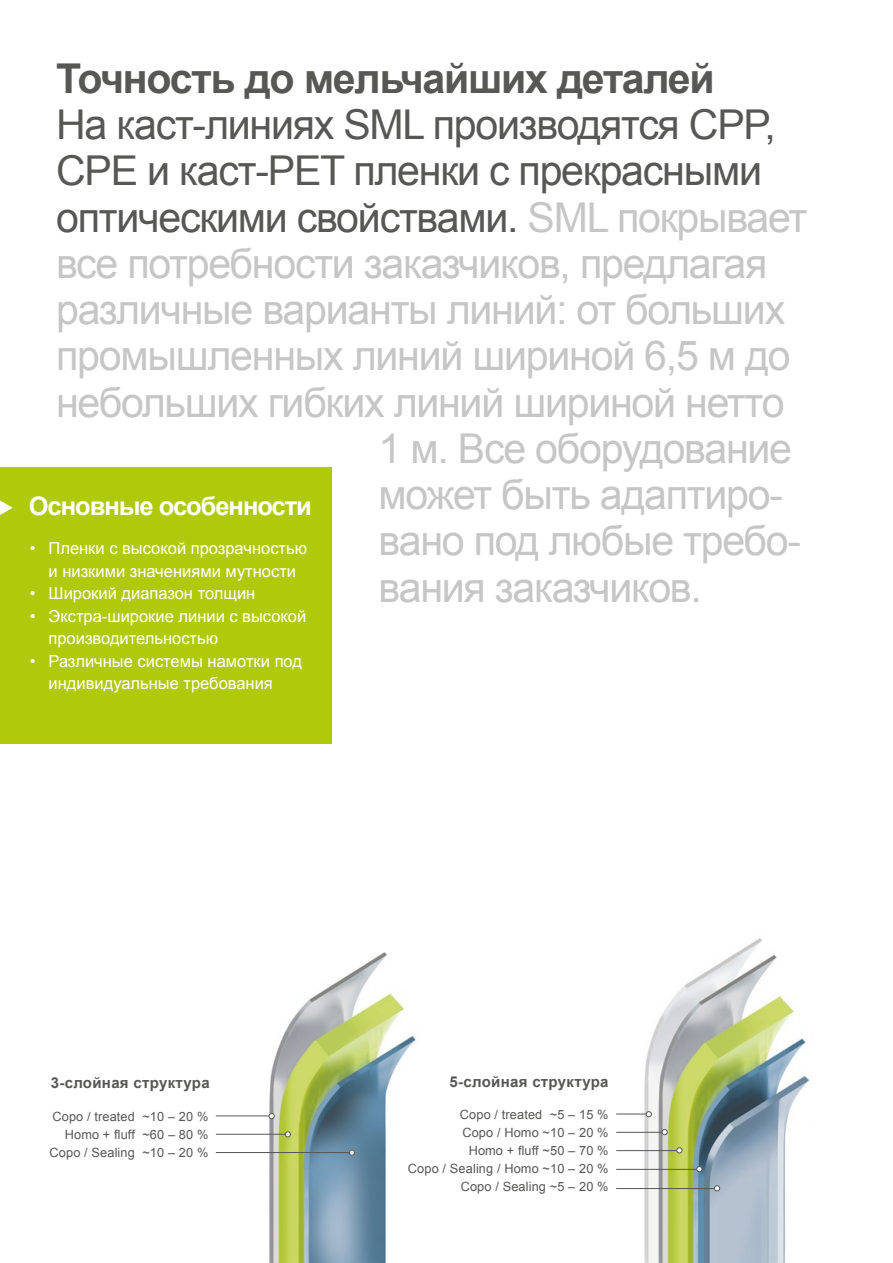
<style>
.page{position:relative;width:893px;height:1263px;background:#fff}
.page>*{position:absolute;margin:0;border:0;box-sizing:border-box;transform-origin:0 0}
.t1{font:41.1px "Arial";letter-spacing:-.03em;color:#c6c6c6}
.t2{font:41.1px "Arial";letter-spacing:-.03em;color:#575756}
.t3{font:700 41.1px "Arial";letter-spacing:-.03em;color:#575756}
.t4{font:700 25.5px "Arial";letter-spacing:-.04em;color:#fff}
.t5{font:16.5px/22.5px "Arial";color:#fff}
.t6{font:700 15px "Arial";letter-spacing:.02em;color:#575756}
.t7{font:12.75px/18px "Arial";letter-spacing:.01em;color:#575756;text-align:right}
.s1{color:#c6c6c6}
</style>
<div class="page">
<img style="left:249px;top:952px;width:167px;height:311px">
<hr style="left:216px;top:1116px;width:53px;height:1px;background:#575756">
<hr style="left:216px;top:1134px;width:72px;height:1px;background:#575756">
<hr style="left:216px;top:1152px;width:133px;height:1px;background:#575756">
<svg style="left:269px;top:1113px;width:5px;height:6px"></svg>
<svg style="left:285px;top:1131px;width:6px;height:6px"></svg>
<svg style="left:349px;top:1150px;width:6px;height:5px"></svg>
<img style="left:641px;top:938px;width:169px;height:325px">
<hr style="left:616px;top:1114px;width:36px;height:1px;background:#575756">
<hr style="left:616px;top:1132px;width:49px;height:1px;background:#575756">
<hr style="left:616px;top:1150px;width:64px;height:1px;background:#575756">
<svg style="left:646px;top:1111px;width:6px;height:6px"></svg>
<svg style="left:662px;top:1129px;width:5px;height:6px"></svg>
<svg style="left:677px;top:1147px;width:5px;height:6px"></svg>
<hr style="left:616px;top:1169px;width:83px;height:1px;background:#575756">
<svg style="left:697px;top:1166px;width:5px;height:6px"></svg>
<hr style="left:616px;top:1188px;width:100px;height:1px;background:#575756">
<svg style="left:714px;top:1185px;width:6px;height:6px"></svg>
<div style="left:0;top:468px;width:331px;height:276px;background:#afca0b"></div>
<svg style="left:0;top:500px;width:13px;height:15px"></svg>
<p class="t3" style="left:56px;top:51px;width:660px">Точность до мельчайших деталей</p>
<p class="t2" style="left:56px;top:98px;width:721px">На каст-линиях SML производятся CPP,</p>
<p class="t2" style="left:56px;top:144px;width:707px">CPE и каст-PET пленки с прекрасными</p>
<p class="t2" style="left:56px;top:190px;width:753px">оптическими свойствами. <span class="s1">SML покрывает</span></p>
<p class="t1" style="left:56px;top:236px;width:713px">все потребности заказчиков, предлагая</p>
<p class="t1" style="left:56px;top:283px;width:731px">различные варианты линий: от больших</p>
<p class="t1" style="left:56px;top:329px;width:736px">промышленных линий шириной 6,5 м до</p>
<p class="t1" style="left:56px;top:375px;width:730px">небольших гибких линий шириной нетто</p>
<p class="t1" style="left:379px;top:422px;width:415px">1 м. Все оборудование</p>
<p class="t1" style="left:379px;top:468px;width:406px">может быть адаптиро-</p>
<p class="t1" style="left:379px;top:514px;width:424px">вано под любые требо-</p>
<p class="t1" style="left:379px;top:560px;width:325px">вания заказчиков.</p>
<p class="t4" style="left:29px;top:489px;width:285px">Основные особенности</p>
<p class="t5" style="left:30px;top:537px;width:279px;text-align:center">• Пленки с высокой прозрачностью и низкими значениями мутности</p>
<p class="t5" style="left:30px;top:582px;width:227px">• Широкий диапазон толщин</p>
<p class="t5" style="left:49px;top:605px;width:259px;text-indent:-19px">• Экстра-широкие линии с высокой производительностью</p>
<p class="t5" style="left:49px;top:650px;width:255px;text-indent:-19px">• Различные системы намотки под индивидуальные требования</p>
<p class="t6" style="left:51px;top:1073px;width:160px">3-слойная структура</p>
<p class="t7" style="left:50px;top:1107px;width:160px">Copo / treated ~10 – 20 %<br>Homo + fluff ~60 – 80 %<br>Copo / Sealing ~10 – 20 %</p>
<p class="t6" style="left:450px;top:1071px;width:160px">5-слойная структура</p>
<p class="t7" style="left:408px;top:1106px;width:202px">Copo / treated ~5 – 15 %<br>Copo / Homo ~10 – 20 %<br>Homo + fluff ~50 – 70 %<br>Copo / Sealing / Homo ~10 – 20 %<br>Copo / Sealing ~5 – 20 %</p>
</div>
